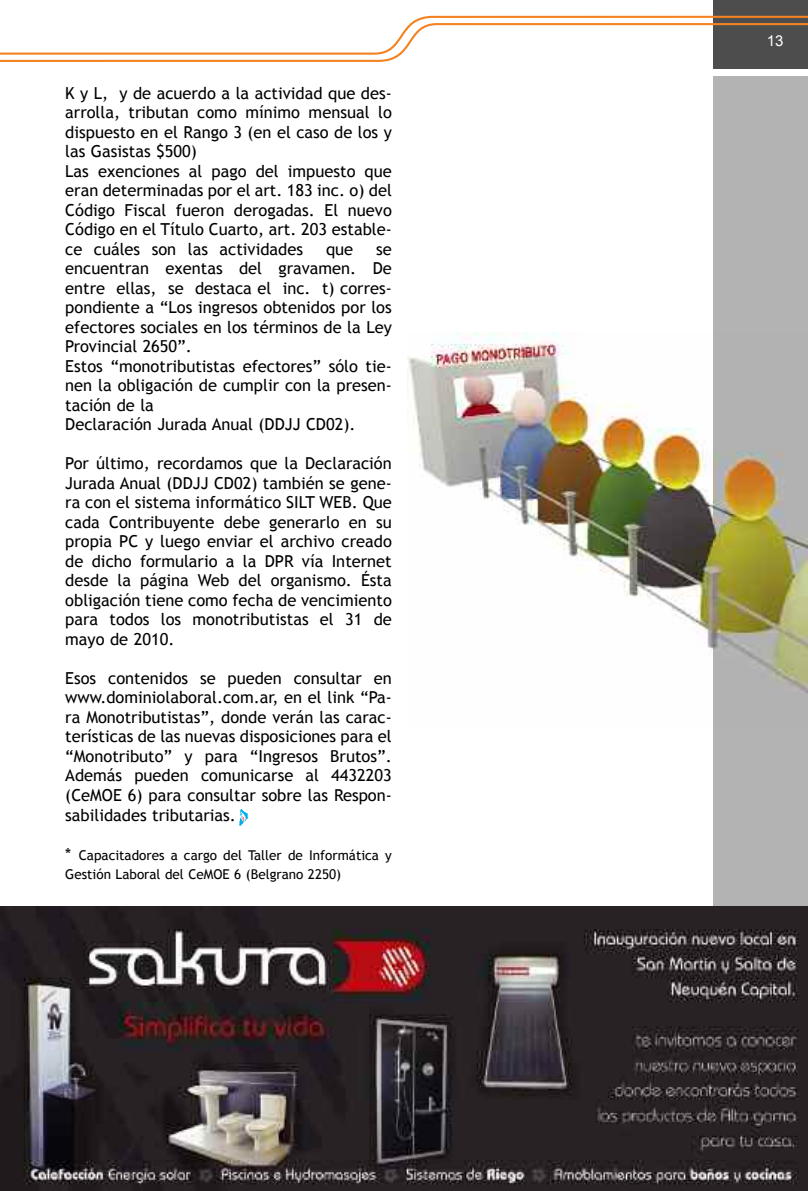
<style>
.page{position:relative;width:808px;height:1191px;background:#fff}
.page>*{position:absolute;margin:0;border:0;box-sizing:border-box;transform-origin:0 0}
.t1{font:16.5px/19.5px "Trebuchet MS";color:#000}
.t2{font:15px "Arial";color:#fff}
.t3{font:13.5px/19.5px "Trebuchet MS";color:#000}
.s1{font-size:16.5px}
</style>
<div class="page">
<div style="left:713px;top:0;width:95px;height:69px;background:#4d4d4d"></div>
<div style="left:713px;top:76px;width:95px;height:1115px;background:#b3b3b3"></div>
<svg style="left:1px;top:15px;width:807px;height:47px"></svg>
<img style="left:1px;top:906px;width:807px;height:285px">
<svg style="left:239px;top:809px;width:9px;height:16px"></svg>
<img style="left:407px;top:333px;width:401px;height:360px">
<p class="t1" style="left:65px;top:83px;width:328px">K y L, y de acuerdo a la actividad que des&shy;arrolla, tributan como mínimo mensual lo dispuesto en el Rango 3 (en el caso de los y las Gasistas $500)<br>Las exenciones al pago del impuesto que eran determinadas por el art. 183 inc. o) del Código Fiscal fueron derogadas. El nuevo Código en el Título Cuarto, art. 203 estable&shy;ce cuáles son las actividades</p>
<p class="t1" style="left:65px;top:239px;width:328px;text-indent:311px">se encuentran exentas del gravamen. De entre ellas, se destaca el inc. t) corres&shy;pondiente a “Los ingresos obtenidos por los efectores sociales en los términos de la Ley<br>Provincial 2650”.<br>Estos “monotributistas efectores” sólo tie&shy;nen la obligación de cumplir con la presen&shy;tación de la<br>Declaración Jurada Anual (DDJJ CD02).</p>
<p class="t1" style="left:65px;top:454px;width:328px;text-align:justify">Por último, recordamos que la Declaración Jurada Anual (DDJJ CD02) también se gene&shy;ra con el sistema informático SILT WEB. Que cada Contribuyente debe generarlo en su propia PC y luego enviar el archivo creado de dicho formulario a la DPR vía Internet desde la página Web del organismo. Ésta obligación tiene como fecha de vencimiento para todos los monotributistas el 31 de mayo de 2010.</p>
<p class="t1" style="left:65px;top:668px;width:328px;text-align:justify">Esos contenidos se pueden consultar en www.dominiolaboral.com.ar, en el link “Pa&shy;ra Monotributistas”, donde verán las carac&shy;terísticas de las nuevas disposiciones para el “Monotributo” y para “Ingresos Brutos”.<br>Además pueden comunicarse al 4432203 (CeMOE 6) para consultar sobre las Respon&shy;sabilidades tributarias.</p>
<p class="t3" style="left:65px;top:845px;width:328px"><span class="s1">*</span> Capacitadores a cargo del Taller de Informática y<br>Gestión Laboral del CeMOE 6 (Belgrano 2250)</p>
<p class="t1" style="left:326px;top:239px;width:29px">que</p>
<p class="t2" style="left:767px;top:32px;width:18px">13</p>
</div>
